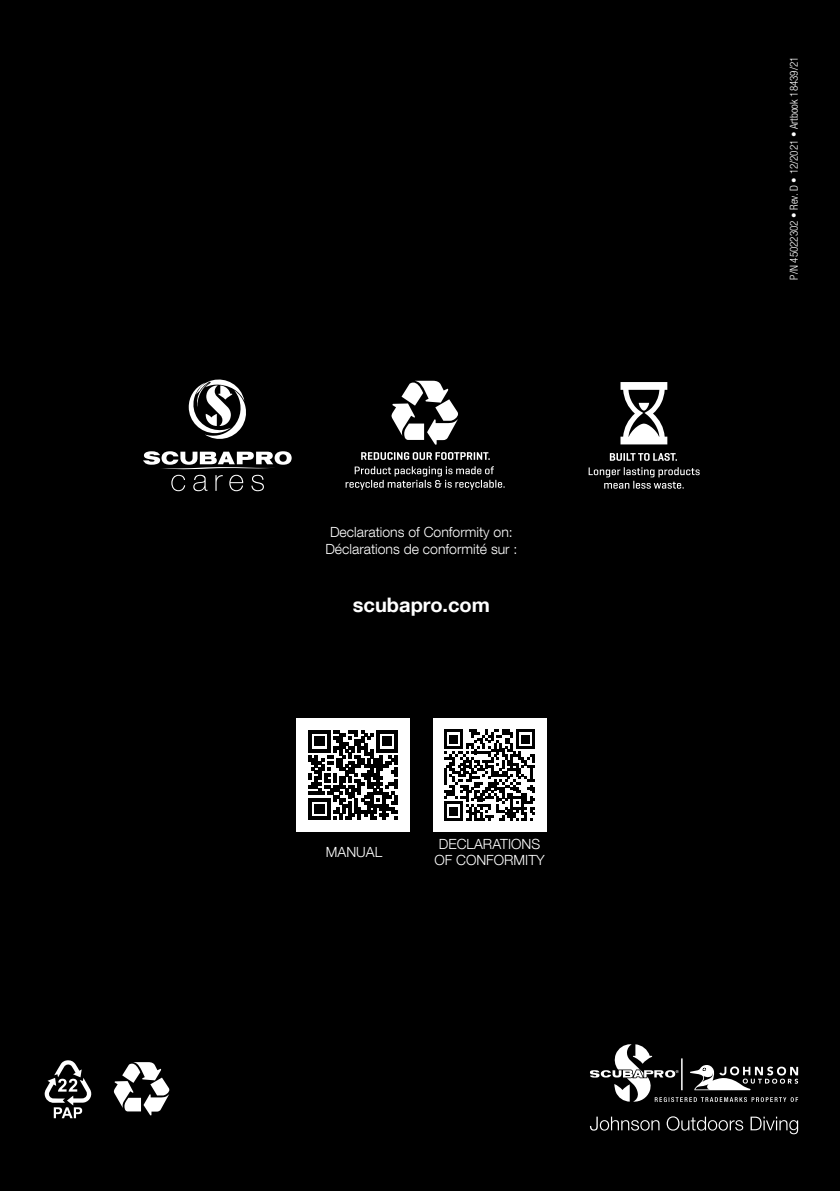
<style>
.page{position:relative;width:840px;height:1191px;background:#fff}
.page>*{position:absolute;margin:0;border:0;box-sizing:border-box;transform-origin:0 0}
.t1{font:700 20px "Helvetica Neue LT Com";color:#fff}
.t2{font:300 14px/16.8px "Helvetica Neue LT Com";color:#fff;text-align:center}
.t3{font:300 condensed 11px "Helvetica Neue LT Com";color:#fff}
</style>
<div class="page">
<div style="left:0;top:0;width:839px;height:1191px;background:#000"></div>
<svg style="left:143px;top:379px;width:556px;height:112px"></svg>
<svg style="left:590px;top:1044px;width:207px;height:90px"></svg>
<svg style="left:45px;top:1060px;width:124px;height:58px"></svg>
<div style="left:432px;top:718px;width:114px;height:113px;background:#fff"></div>
<svg style="left:444px;top:729px;width:91px;height:91px"></svg>
<div style="left:296px;top:718px;width:114px;height:113px;background:#fff"></div>
<svg style="left:308px;top:730px;width:89px;height:89px"></svg>
<p class="t2" style="left:325px;top:524px;width:193px">Declarations of Conformity on:<br>Déclarations de conformité sur :</p>
<h1 class="t1" style="left:352px;top:592px;width:139px">scubapro.com</h1>
<p class="t2" style="left:326px;top:843px;width:58px">MANUAL</p>
<p class="t2" style="left:434px;top:835px;width:112px">DECLARATIONS<br>OF CONFORMITY</p>
<p class="t3" style="left:787px;top:280px;width:224px;rotate:-90deg">P/N 45022302 • Rev. D • 12/2021 • Artbook 18439/21</p>
</div>
